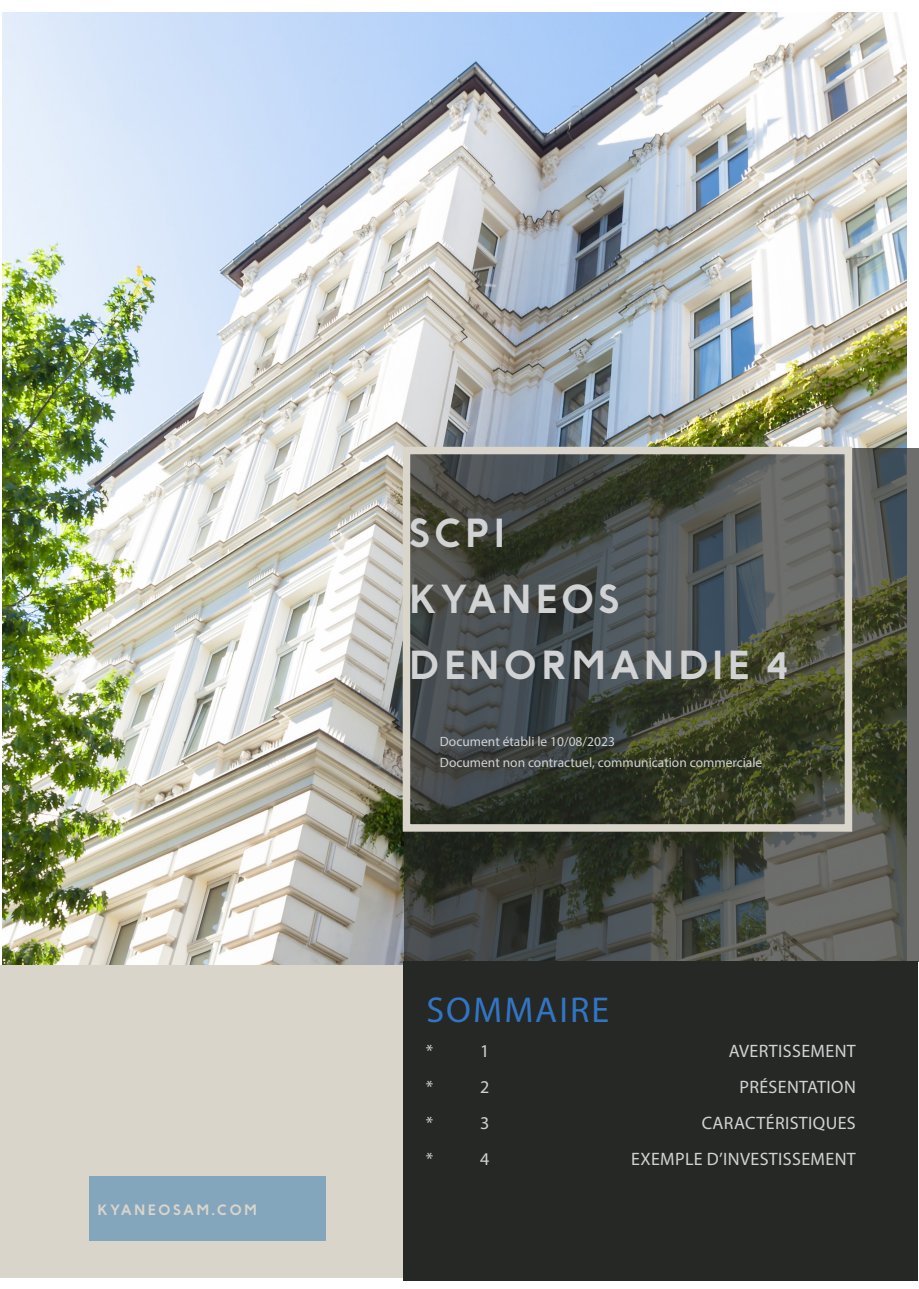
<style>
.page{position:relative;width:919px;height:1289px;background:#fff}
.page>*{position:absolute;margin:0;border:0;box-sizing:border-box;transform-origin:0 0}
.Titre{font:700 40.5px "Baufra W01";letter-spacing:.05em;color:#d1d2d4}
.En-tête_-_Aligner_à{font:36px "Myriad Pro";letter-spacing:.06em;color:#3175c5}
.t1{font:18px "Myriad Pro";letter-spacing:.02em;color:#d1d2d4}
.Nom_Contact{font:700 15px "Baufra W01";letter-spacing:.11em;color:#d9d5cb}
.Corps_de_texte_-_Ali{font:13.5px/21.6px "Myriad Pro";color:#d1d2d4}
</style>
<div class="page">
<img style="left:2px;top:13px;width:904px;height:951px">
<div style="left:0;top:965px;width:917px;height:312px;background:#d9d5cb"></div>
<svg style="left:404px;top:448px;width:514px;height:513px;background:#464b43"></svg>
<div style="left:89px;top:1175px;width:236px;height:65px;background:#84a6bd"></div>
<div style="left:402px;top:447px;width:450px;height:384px;border:8px solid #d9d5cb"></div>
<div style="left:402px;top:960px;width:515px;height:320px;background:#262825"></div>
<p class="Nom_Contact" style="left:97px;top:1201px;width:162px">KYANEOSAM.COM</p>
<p class="Titre" style="left:408px;top:510px;width:99px">SCPI</p>
<p class="Titre" style="left:408px;top:576px;width:213px">KYANEOS</p>
<p class="Titre" style="left:408px;top:642px;width:382px">DENORMANDIE 4</p>
<p class="Corps_de_texte_-_Ali" style="left:440px;top:730px;width:324px">Document établi le 10/08/2023<br>Document non contractuel, communication commerciale</p>
<p class="En-tête_-_Aligner_à" style="left:426px;top:988px;width:184px">SOMMAIRE</p>
<p class="t1" style="left:426px;top:1040px;width:9px">*</p>
<p class="t1" style="left:480px;top:1040px;width:11px">1</p>
<p class="t1" style="left:728px;top:1040px;width:129px">AVERTISSEMENT</p>
<p class="t1" style="left:426px;top:1076px;width:9px">*</p>
<p class="t1" style="left:480px;top:1076px;width:11px">2</p>
<p class="t1" style="left:739px;top:1076px;width:118px">PRÉSENTATION</p>
<p class="t1" style="left:426px;top:1112px;width:9px">*</p>
<p class="t1" style="left:480px;top:1112px;width:11px">3</p>
<p class="t1" style="left:701px;top:1112px;width:156px">CARACTÉRISTIQUES</p>
<p class="t1" style="left:426px;top:1148px;width:9px">*</p>
<p class="t1" style="left:480px;top:1148px;width:11px">4</p>
<p class="t1" style="left:631px;top:1148px;width:226px">EXEMPLE D’INVESTISSEMENT</p>
</div>
